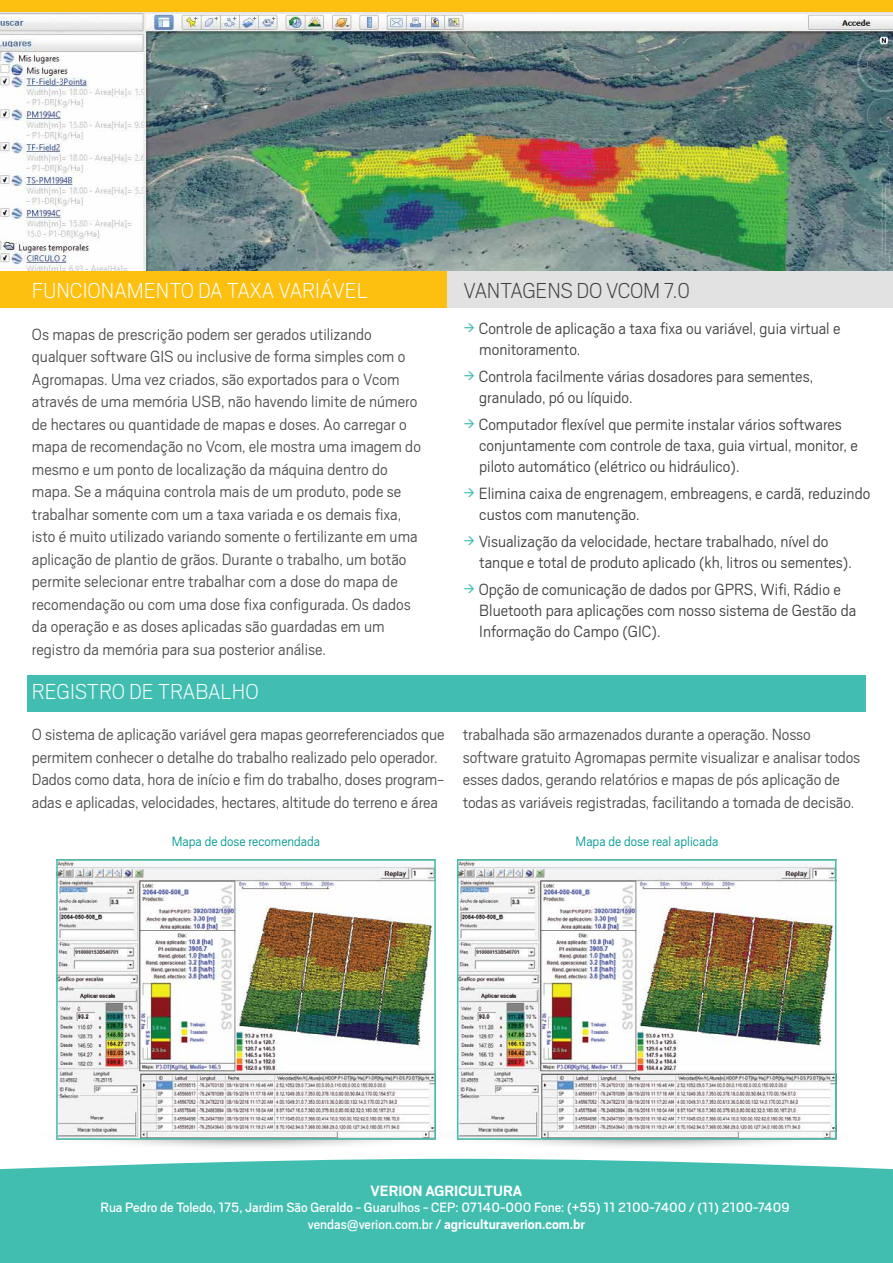
<style>
.page{position:relative;width:893px;height:1263px;background:#fff}
.page>*{position:absolute;margin:0;border:0;box-sizing:border-box;transform-origin:0 0}
.t1{font:200 24px "Scout";color:#fff}
.t2{font:200 24px "Scout";letter-spacing:-.01em;color:#414042}
.t3{font:300 18px/22.5px "Scout";color:#4d4d4f}
.t4{font:300 18px/21px "Scout";color:#414042}
.t5{font:700 16.5px "Scout";color:#fff}
.t6{font:15px/16.2px "Scout";color:#fff;text-align:center}
.t7{font:300 15px "Scout";color:#009992}
.s1{color:#41beb1}
.s2{font-weight:700}
</style>
<div class="page">
<img style="left:0;top:12px;width:893px;height:260px">
<div style="left:0;top:272px;width:893px;height:36px;background:#fdc010"></div>
<div style="left:447px;top:272px;width:446px;height:36px;background:#e2e2e2"></div>
<svg style="left:413px;top:1100px;width:468px;height:67px"></svg>
<svg style="left:12px;top:1100px;width:468px;height:67px"></svg>
<img style="left:59px;top:862px;width:374px;height:275px">
<img style="left:460px;top:862px;width:373px;height:275px">
<div style="left:27px;top:675px;width:839px;height:36px;background:#41beb1"></div>
<div style="left:56px;top:859px;width:380px;height:281px;border:2px solid #41beb1"></div>
<div style="left:457px;top:859px;width:379px;height:281px;border:2px solid #41beb1"></div>
<div style="left:0;top:0;width:893px;height:12px;background:#fdc010"></div>
<div style="left:0;top:1159px;width:893px;height:104px;background:#42beb1"></div>
<h1 class="t1" style="left:32px;top:275px;width:338px">FUNCIONAMENTO DA TAXA VARIÁVEL</h1>
<p class="t3" style="left:32px;top:322px;width:391px">Os mapas de prescrição podem ser gerados utilizando qualquer software GIS ou inclusive de forma simples com o Agromapas. Uma vez criados, são exportados para o Vcom através de uma memória USB, não havendo limite de número de hectares ou quantidade de mapas e doses. Ao carregar o mapa de recomendação no Vcom, ele mostra uma imagem do mesmo e um ponto de localização da máquina dentro do mapa. Se a máquina controla mais de um produto, pode se trabalhar somente com um a taxa variada e os demais fixa, isto é muito utilizado variando somente o fertilizante em uma aplicação de plantio de grãos. Durante o trabalho, um botão permite selecionar entre trabalhar com a dose do mapa de recomendação ou com uma dose fixa configurada. Os dados da operação e as doses aplicadas são guardadas em um registro da memória para sua posterior análise.</p>
<h1 class="t2" style="left:463px;top:275px;width:228px">VANTAGENS DO VCOM 7.0</h1>
<p class="t4" style="left:479px;top:317px;width:363px;text-indent:-16px"><span class="s1">→</span> Controle de aplicação a taxa fixa ou variável, guia virtual e monitoramento.</p>
<p class="t4" style="left:479px;top:365px;width:335px;text-indent:-16px"><span class="s1">→</span> Controla facilmente várias dosadores para sementes, granulado, pó ou líquido.</p>
<p class="t4" style="left:479px;top:413px;width:380px;text-indent:-16px"><span class="s1">→</span> Computador flexível que permite instalar vários softwares conjuntamente com controle de taxa, guia virtual, monitor, e piloto automático (elétrico ou hidráulico).</p>
<p class="t4" style="left:479px;top:482px;width:393px;text-indent:-16px"><span class="s1">→</span> Elimina caixa de engrenagem, embreagens, e cardã, reduzindo custos com manutenção.</p>
<p class="t4" style="left:479px;top:530px;width:374px;text-indent:-16px"><span class="s1">→</span> Visualização da velocidade, hectare trabalhado, nível do tanque e total de produto aplicado (kh, litros ou sementes).</p>
<p class="t4" style="left:479px;top:578px;width:379px;text-indent:-16px"><span class="s1">→</span> Opção de comunicação de dados por GPRS, Wifi, Rádio e<br>Bluetooth para aplicações com nosso sistema de Gestão da<br>Informação do Campo (GIC).</p>
<h1 class="t1" style="left:32px;top:676px;width:228px">REGISTRO DE TRABALHO</h1>
<p class="t3" style="left:32px;top:723px;width:414px">O sistema de aplicação variável gera mapas georreferenciados que permitem conhecer o detalhe do trabalho realizado pelo operador.<br>Dados como data, hora de início e fim do trabalho, doses program&shy;adas e aplicadas, velocidades, hectares, altitude do terreno e área</p>
<p class="t3" style="left:463px;top:723px;width:399px">trabalhada são armazenados durante a operação. Nosso software gratuito Agromapas permite visualizar e analisar todos esses dados, gerando relatórios e mapas de pós aplicação de todas as variáveis registradas, facilitando a tomada de decisão.</p>
<p class="t7" style="left:172px;top:831px;width:150px">Mapa de dose recomendada</p>
<p class="t7" style="left:576px;top:831px;width:144px">Mapa de dose real aplicada</p>
<p class="t5" style="left:371px;top:1180px;width:153px">VERION AGRICULTURA</p>
<p class="t6" style="left:101px;top:1199px;width:691px">Rua Pedro de Toledo, 175, Jardim São Geraldo - Guarulhos - CEP: 07140-000 Fone: (+55) 11 2100-7400 / (11) 2100-7409 vendas@verion.com.br / <span class="s2">agriculturaverion.com.br</span></p>
</div>
